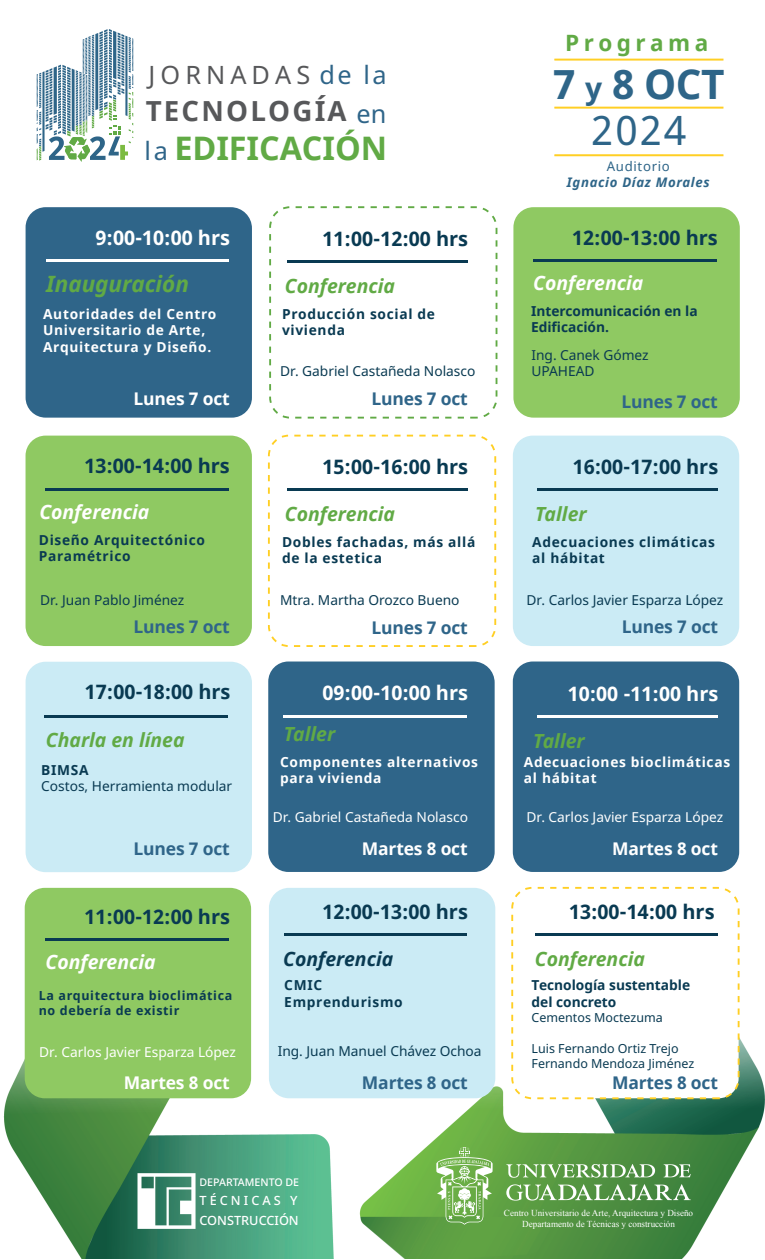
<style>
.page{position:relative;width:765px;height:1260px;background:#fff}
.page>*{position:absolute;margin:0;border:0;box-sizing:border-box;transform-origin:0 0}
.t1{font:700 40.5px/46.8px "Noto Sans";color:#2e6588;text-align:center}
.t2{font:700 32.38px "Noto Sans";letter-spacing:-.005em;color:#61aa45}
.t3{font:700 27.62px "Noto Sans";letter-spacing:.08em;color:#57585a}
.t4{font:25.25px "Noto Sans";letter-spacing:.2em;color:#57585a}
.t5{font:italic 700 22.5px "Noto Sans";color:#61aa45}
.t6{font:700 22.5px "Noto Sans";letter-spacing:.2em;color:#61aa45}
.t7{font:700 20px "Noto Sans";color:#093a52}
.t8{font:700 20px "Noto Sans";color:#fff}
.t9{font:italic 700 19.5px "Noto Sans";color:#61aa45}
.t10{font:italic 700 19.5px "Noto Sans";color:#fff}
.t11{font:italic 700 19.5px "Noto Sans";color:#093a52}
.t12{font:700 17.5px "Noto Sans";letter-spacing:-.01em;color:#2f6589}
.t13{font:700 17.5px "Noto Sans";letter-spacing:-.01em;color:#fff}
.t14{font:13.75px/16.5px "Noto Sans";color:#093a52}
.t15{font:700 13.75px/16.5px "Noto Sans";letter-spacing:.05em;color:#093a52}
.t16{font:700 13.75px/16.5px "Noto Sans";letter-spacing:.05em;color:#fff}
.t17{font:13.75px "Noto Sans";color:#fff}
.t18{font:700 13.75px/16.5px "Noto Sans";color:#093a52}
.t19{font:italic 700 13.25px "Noto Sans";letter-spacing:.05em;color:#2e6588}
.t20{font:13.25px "Noto Sans";letter-spacing:.05em;color:#2e6588}
.t21{font:500 12.75px/19.4px "Noto Sans";color:#fff}
.t22{font:12.5px/15px "Noto Sans";color:#093a52}
.t23{font:700 12.5px/15px "Noto Sans";letter-spacing:.05em;color:#093a52}
.t24{font:500 10.62px "Noto Sans";color:#fff}
.t25{font:9.12px/11px "Times New Roman";color:#fff;text-align:center}
.s1{color:#2f6589}
.s2{font-weight:400;font-size:25.25px;color:#2f6589}
.s3{font-size:30px}
.s4{font-weight:400}
</style>
<div class="page">
<img style="left:3px;top:864px;width:762px;height:395px">
<div style="left:513px;top:662px;width:226px;height:210px;background:#2f6589;border-radius:20px"></div>
<div style="left:554px;top:59px;width:169px;height:2px;background:#ffcf24;border:1px solid #ffcf24"></div>
<div style="left:554px;top:107px;width:169px;height:2px;background:#ffcf24;border:1px solid #ffcf24"></div>
<div style="left:554px;top:154px;width:169px;height:2px;background:#ffcf24;border:1px solid #ffcf24"></div>
<div style="left:26px;top:207px;width:226px;height:211px;background:#2f6589;border-radius:20px"></div>
<div style="left:268px;top:662px;width:227px;height:210px;background:#2f6589;border-radius:20px"></div>
<div style="left:269px;top:888px;width:226px;height:210px;background:#cbebf5;border-radius:20px"></div>
<div style="left:26px;top:436px;width:226px;height:210px;background:#8fc962;border-radius:20px"></div>
<div style="left:268px;top:435px;width:228px;height:212px;border:2px dashed #ffcf24;border-radius:20px"></div>
<div style="left:512px;top:888px;width:227px;height:210px;background:#fff;border-radius:20px"></div>
<div style="left:511px;top:887px;width:229px;height:212px;border:2px dashed #ffcf24;border-radius:20px"></div>
<div style="left:513px;top:436px;width:226px;height:210px;background:#cbebf5;border-radius:20px"></div>
<div style="left:269px;top:206px;width:228px;height:213px;border:2px dashed #61aa45;border-radius:20px"></div>
<div style="left:25px;top:888px;width:226px;height:210px;background:#8fc962;border-radius:20px"></div>
<hr style="left:46px;top:259px;width:183px;height:3px;background:#fff">
<hr style="left:535px;top:934px;width:183px;height:2px;background:#093a52">
<hr style="left:537px;top:715px;width:181px;height:2px;background:#fff">
<hr style="left:284px;top:934px;width:183px;height:2px;background:#093a52">
<svg style="left:37px;top:29px;width:96px;height:133px"></svg>
<hr style="left:287px;top:260px;width:180px;height:2px;background:#093a52">
<hr style="left:287px;top:488px;width:180px;height:2px;background:#093a52">
<hr style="left:537px;top:488px;width:181px;height:2px;background:#093a52">
<svg style="left:436px;top:1147px;width:57px;height:78px;background:#8fc175"></svg>
<svg style="left:506px;top:1184px;width:185px;height:17px"></svg>
<svg style="left:664px;top:1164px;width:27px;height:13px"></svg>
<svg style="left:506px;top:1164px;width:149px;height:14px"></svg>
<div style="left:26px;top:662px;width:226px;height:210px;background:#cbebf5;border-radius:20px"></div>
<div style="left:513px;top:207px;width:227px;height:211px;background:#8fc962;border-radius:20px"></div>
<hr style="left:533px;top:259px;width:184px;height:2px;background:#093a52">
<svg style="left:138px;top:1173px;width:58px;height:56px"></svg>
<hr style="left:46px;top:488px;width:183px;height:2px;background:#093a52">
<hr style="left:45px;top:715px;width:183px;height:2px;background:#093a52">
<hr style="left:284px;top:716px;width:183px;height:2px;background:#fff">
<hr style="left:46px;top:938px;width:183px;height:2px;background:#093a52">
<h3 class="t6" style="left:565px;top:27px;width:145px">Programa</h3>
<h3 class="t4" style="left:149px;top:57px;width:239px">JORNADAS <span class="s1">de la</span></h3>
<h3 class="t3" style="left:146px;top:92px;width:242px">TECNOLOGÍA <span class="s2">en</span></h3>
<h2 class="t2" style="left:145px;top:125px;width:244px"><span class="s2">la</span> EDIFICACIÓN</h2>
<h1 class="t1" style="left:553px;top:61px;width:173px">7 <span class="s3">y</span> 8 OCT<br><span class="s4">2024</span></h1>
<p class="t20" style="left:607px;top:157px;width:64px">Auditorio</p>
<p class="t19" style="left:567px;top:173px;width:144px">Ignacio Díaz Morales</p>
<h3 class="t8" style="left:96px;top:223px;width:136px">9:00-10:00 hrs</h3>
<h3 class="t5" style="left:46px;top:268px;width:144px">Inauguración</h3>
<p class="t16" style="left:43px;top:306px;width:175px">Autoridades del Centro<br>Universitario de Arte,<br>Arquitectura y Diseño.</p>
<h3 class="t7" style="left:323px;top:224px;width:147px">11:00-12:00 hrs</h3>
<h3 class="t9" style="left:285px;top:272px;width:112px">Conferencia</h3>
<p class="t15" style="left:282px;top:306px;width:155px">Producción social de vivienda</p>
<p class="t14" style="left:280px;top:363px;width:197px">Dr. Gabriel Castañeda Nolasco</p>
<h3 class="t7" style="left:572px;top:223px;width:147px">12:00-13:00 hrs</h3>
<h3 class="t10" style="left:533px;top:270px;width:112px">Conferencia</h3>
<p class="t18" style="left:531px;top:303px;width:168px">Intercomunicación en la<br>Edificación.</p>
<p class="t14" style="left:531px;top:347px;width:119px">Ing. Canek Gómez<br>UPAHEAD</p>
<p class="t13" style="left:133px;top:387px;width:98px">Lunes 7 oct</p>
<p class="t12" style="left:372px;top:386px;width:98px">Lunes 7 oct</p>
<p class="t12" style="left:622px;top:389px;width:98px">Lunes 7 oct</p>
<h3 class="t7" style="left:84px;top:452px;width:147px">13:00-14:00 hrs</h3>
<h3 class="t10" style="left:39px;top:498px;width:112px">Conferencia</h3>
<p class="t15" style="left:39px;top:532px;width:168px">Diseño Arquitectónico<br>Paramétrico</p>
<h3 class="t7" style="left:323px;top:452px;width:147px">15:00-16:00 hrs</h3>
<h3 class="t9" style="left:285px;top:500px;width:112px">Conferencia</h3>
<p class="t15" style="left:282px;top:534px;width:195px">Dobles fachadas, más allá de la estetica</p>
<h3 class="t7" style="left:573px;top:452px;width:147px">16:00-17:00 hrs</h3>
<h3 class="t9" style="left:535px;top:500px;width:53px">Taller</h3>
<p class="t15" style="left:532px;top:534px;width:184px">Adecuaciones climáticas al hábitat</p>
<p class="t14" style="left:40px;top:592px;width:146px">Dr. Juan Pablo Jiménez</p>
<p class="t14" style="left:280px;top:592px;width:181px">Mtra. Martha Orozco Bueno</p>
<p class="t14" style="left:527px;top:592px;width:198px">Dr. Carlos Javier Esparza López</p>
<p class="t12" style="left:134px;top:614px;width:98px">Lunes 7 oct</p>
<p class="t12" style="left:372px;top:615px;width:98px">Lunes 7 oct</p>
<p class="t12" style="left:622px;top:614px;width:98px">Lunes 7 oct</p>
<h3 class="t7" style="left:85px;top:678px;width:147px">17:00-18:00 hrs</h3>
<h3 class="t9" style="left:46px;top:726px;width:140px">Charla en línea</h3>
<h3 class="t8" style="left:323px;top:678px;width:147px">09:00-10:00 hrs</h3>
<h3 class="t9" style="left:284px;top:721px;width:53px">Taller</h3>
<h3 class="t8" style="left:568px;top:679px;width:152px">10:00 -11:00 hrs</h3>
<h3 class="t9" style="left:533px;top:727px;width:53px">Taller</h3>
<p class="t15" style="left:41px;top:762px;width:49px">BIMSA</p>
<p class="t14" style="left:41px;top:778px;width:193px">Costos, Herramienta modular</p>
<p class="t16" style="left:280px;top:754px;width:200px">Componentes alternativos para vivienda</p>
<p class="t16" style="left:524px;top:754px;width:208px">Adecuaciones bioclimáticas al hábitat</p>
<p class="t17" style="left:273px;top:807px;width:197px">Dr. Gabriel Castañeda Nolasco</p>
<p class="t17" style="left:527px;top:807px;width:198px">Dr. Carlos Javier Esparza López</p>
<p class="t12" style="left:134px;top:836px;width:98px">Lunes 7 oct</p>
<p class="t13" style="left:362px;top:836px;width:107px">Martes 8 oct</p>
<p class="t13" style="left:612px;top:836px;width:107px">Martes 8 oct</p>
<h3 class="t7" style="left:85px;top:902px;width:147px">11:00-12:00 hrs</h3>
<h3 class="t10" style="left:46px;top:948px;width:112px">Conferencia</h3>
<h3 class="t7" style="left:322px;top:898px;width:147px">12:00-13:00 hrs</h3>
<h3 class="t11" style="left:283px;top:946px;width:112px">Conferencia</h3>
<h3 class="t7" style="left:569px;top:898px;width:147px">13:00-14:00 hrs</h3>
<h3 class="t9" style="left:535px;top:945px;width:112px">Conferencia</h3>
<p class="t23" style="left:39px;top:989px;width:195px">La arquitectura bioclimática no debería de existir</p>
<p class="t17" style="left:39px;top:1043px;width:198px">Dr. Carlos Javier Esparza López</p>
<p class="t15" style="left:284px;top:977px;width:120px">CMIC<br>Emprendurismo</p>
<p class="t14" style="left:278px;top:1043px;width:205px">Ing. Juan Manuel Chávez Ochoa</p>
<p class="t18" style="left:532px;top:977px;width:160px">Tecnología sustentable del concreto</p>
<p class="t22" style="left:532px;top:1010px;width:133px">Cementos Moctezuma</p>
<p class="t22" style="left:532px;top:1042px;width:164px">Luis Fernando Ortiz Trejo<br>Fernando Mendoza Jiménez</p>
<p class="t13" style="left:124px;top:1070px;width:107px">Martes 8 oct</p>
<p class="t12" style="left:362px;top:1070px;width:107px">Martes 8 oct</p>
<p class="t12" style="left:612px;top:1070px;width:107px">Martes 8 oct</p>
<p class="t24" style="left:199px;top:1175px;width:101px">DEPARTAMENTO DE</p>
<p class="t21" style="left:199px;top:1191px;width:101px">TÉCNICAS Y<br>CONSTRUCCIÓN</p>
<p class="t25" style="left:504px;top:1207px;width:191px">Centro Universitario de Arte, Arquitectura y Diseño<br>Departamento de Técnicas y construcción</p>
</div>
